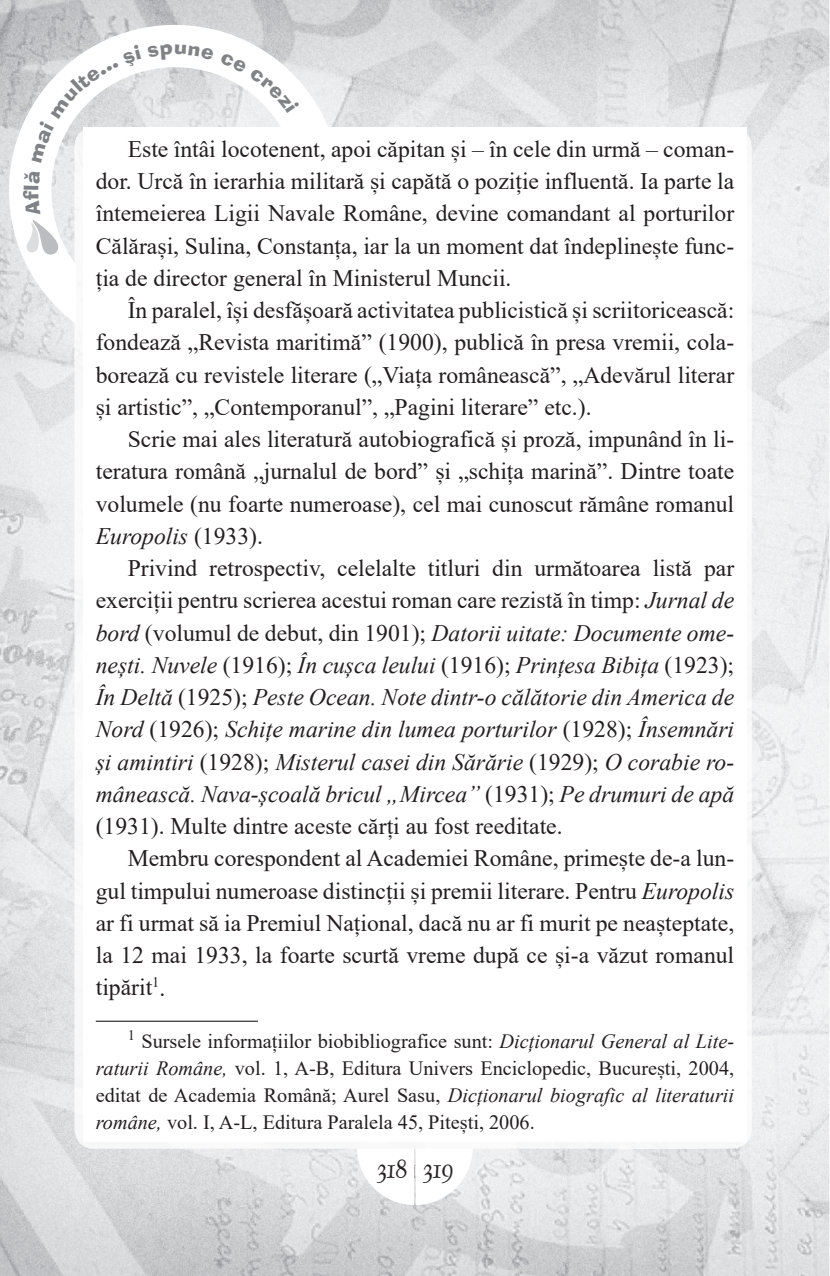
<style>
.page{position:relative;width:830px;height:1276px;background:#fff}
.page>*{position:absolute;margin:0;border:0;box-sizing:border-box;transform-origin:0 0}
.t1{font:27px "Dauphin Plain";color:#231f20}
.t2{font:23.62px/32.2px "Times New Roman";color:#231f20;text-align:justify}
.t3{font:italic 23.62px/32.2px "Times New Roman";color:#231f20;text-align:justify}
.t4{font:20.25px/27px "Times New Roman";color:#231f20;text-align:justify}
.s1{font-style:italic}
.s2{font-style:normal}
</style>
<div class="page">
<img style="left:0;top:0;width:696px;height:203px">
<img style="left:0;top:203px;width:113px;height:1073px">
<img style="left:113px;top:1148px;width:583px;height:128px">
<img style="left:696px;top:0;width:132px;height:1276px">
<svg style="left:9px;top:25px;width:319px;height:299px"></svg>
<svg style="left:356px;top:1148px;width:116px;height:57px"></svg>
<div style="left:83px;top:128px;width:663px;height:1014px;background:#fff"></div>
<hr style="left:96px;top:1020px;width:162px;height:1px;background:#231f20">
<svg style="left:23px;top:171px;width:36px;height:84px"></svg>
<svg style="left:31px;top:44px;width:110px;height:119px"></svg>
<svg style="left:147px;top:44px;width:67px;height:16px"></svg>
<svg style="left:220px;top:52px;width:79px;height:62px"></svg>
<p class="t2" style="left:96px;top:132px;width:639px;text-indent:32px">Este întâi locotenent, apoi căpitan și – în cele din urmă – coman&shy;dor. Urcă în ierarhia militară și capătă o poziție influentă. Ia parte la întemeierea Ligii Navale Române, devine comandant al porturilor Călărași, Sulina, Constanța, iar la un moment dat îndeplinește func&shy;ția de director general în Ministerul Muncii.</p>
<p class="t2" style="left:96px;top:293px;width:639px;text-indent:32px">În paralel, își desfășoară activitatea publicistică și scriitoricească: fondează „Revista maritimă” (1900), publică în presa vremii, cola&shy;borează cu revistele literare („Viața românească”, „Adevărul literar și artistic”, „Contemporanul”, „Pagini literare” etc.).</p>
<p class="t2" style="left:96px;top:422px;width:639px;text-indent:32px">Scrie mai ales literatură autobiografică și proză, impunând în li&shy;teratura română „jurnalul de bord” și „schița marină”. Dintre toate volumele (nu foarte numeroase), cel mai cunoscut rămâne romanul <span class="s1">Europolis</span> (1933).</p>
<p class="t3" style="left:96px;top:551px;width:639px;text-indent:32px"><span class="s2">Privind retrospectiv, celelalte titluri din următoarea listă par exerciții pentru scrierea acestui roman care rezistă în timp:</span> Jurnal de bord <span class="s2">(volumul de debut, din 1901);</span> Datorii uitate: Documente ome‑ nești. Nuvele <span class="s2">(1916);</span> În cușca leului <span class="s2">(1916);</span> Prințesa Bibița <span class="s2">(1923); </span>În Deltă <span class="s2">(1925);</span> Peste Ocean. Note dintr‑o călătorie din America de Nord <span class="s2">(1926);</span> Schițe marine din lumea porturilor <span class="s2">(1928);</span> Însemnări și amintiri <span class="s2">(1928);</span> Misterul casei din Sărărie <span class="s2">(1929);</span> O corabie ro&shy;mânească. Nava‑școală bricul „Mircea” <span class="s2">(1931);</span> Pe drumuri de apă <span class="s2">(1931). Multe dintre aceste cărți au fost reeditate.</span></p>
<p class="t2" style="left:96px;top:841px;width:639px;text-indent:32px">Membru corespondent al Academiei Române, primește de-a lun&shy;gul timpului numeroase distincții și premii literare. Pentru <span class="s1">Europolis </span>ar fi urmat să ia Premiul Național, dacă nu ar fi murit pe neașteptate, la 12 mai 1933, la foarte scurtă vreme după ce și-a văzut romanul tipărit<sup>1</sup>.</p>
<p class="t4" style="left:96px;top:1027px;width:639px;text-indent:32px"><sup>1</sup> Sursele informațiilor biobibliografice sunt: <span class="s1">Dicționarul General al Lite‑ raturii Române,</span> vol. 1, A-B, Editura Univers Enciclopedic, București, 2004, editat de Academia Română; Aurel Sasu, <span class="s1">Dicționarul biografic al literaturii române,</span> vol. I, A-L, Editura Paralela 45, Pitești, 2006.</p>
<p class="t1" style="left:377px;top:1152px;width:77px">318 319</p>
<p class="t1" style="left:400px;top:1152px;width:31px">318</p>
</div>
